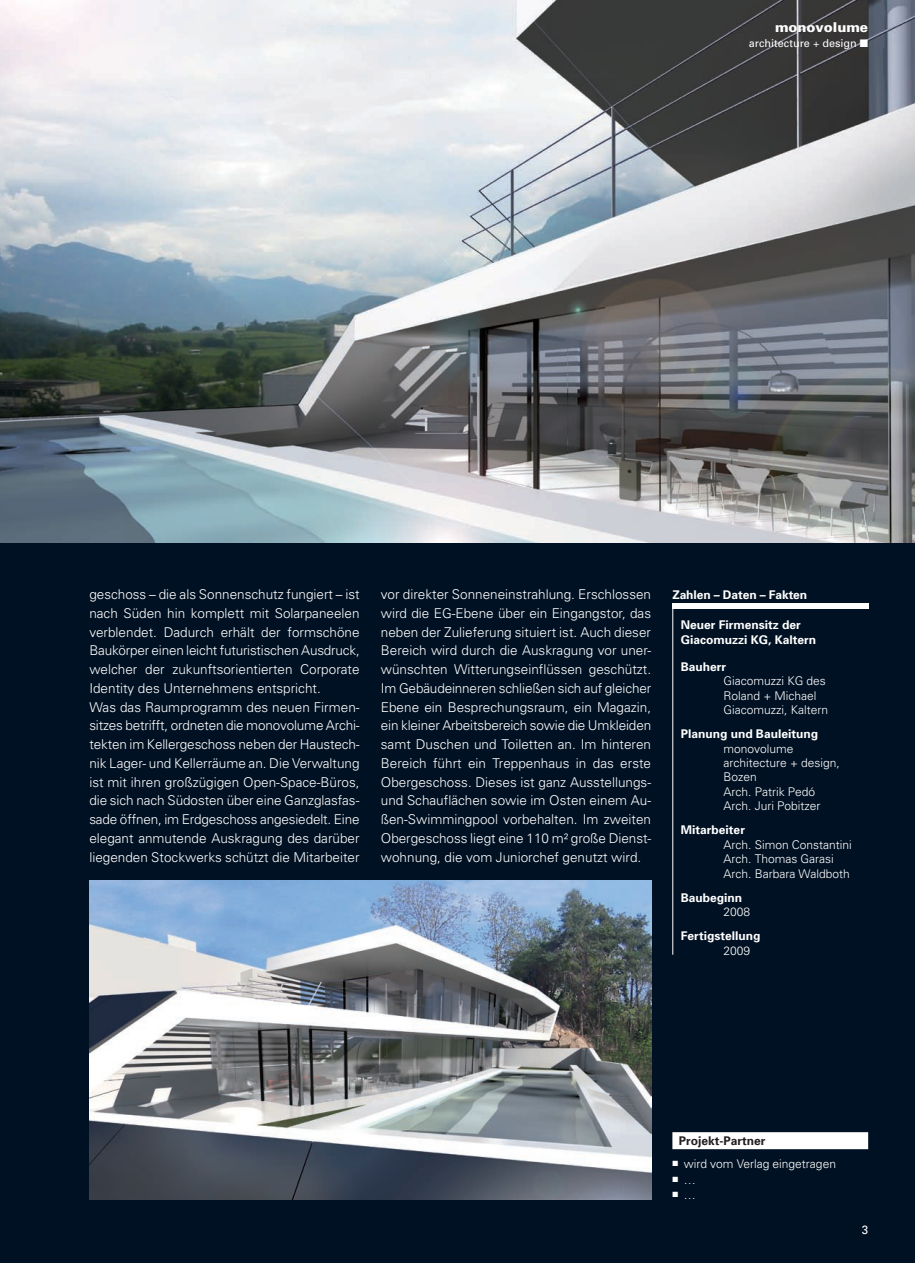
<style>
.page{position:relative;width:915px;height:1263px;background:#fff}
.page>*{position:absolute;margin:0;border:0;box-sizing:border-box;transform-origin:0 0}
.t1{font:300 13.5px/18.8px "Univers";color:#fff}
.t2{font:900 13.5px "Univers";color:#fff}
.t3{font:300 12px/14.4px "Univers";color:#fff}
.t4{font:700 12px/14.4px "Univers";color:#fff}
.t5{font:700 12px "Univers";color:#231f20}
.t6{font:10.8px "Univers";color:#fff}
</style>
<div class="page">
<div style="left:0;top:0;width:914px;height:1263px;background:#001123"></div>
<img style="left:0;top:0;width:914px;height:543px">
<div style="left:672px;top:604px;width:196px;height:5px;background:#fff"></div>
<hr style="left:672px;top:604px;width:1px;height:351px;background:#fff">
<img style="left:89px;top:880px;width:562px;height:319px">
<div style="left:672px;top:1132px;width:195px;height:17px;background:#fff"></div>
<p class="t2" style="left:774px;top:19px;width:95px">monovolume</p>
<p class="t6" style="left:748px;top:36px;width:121px">architecture + design ■</p>
<p class="t1" style="left:89px;top:584px;width:272px">geschoss – die als Sonnenschutz fungiert – ist nach Süden hin komplett mit Solarpaneelen verblendet. Dadurch erhält der formschöne Baukörper einen leicht futuristischen Ausdruck, welcher der zukunftsorientierten Corporate Identity des Unternehmens entspricht.<br>Was das Raumprogramm des neuen Firmen&shy;sitzes betrifft, ordneten die monovolume Archi&shy;tekten im Kellergeschoss neben der Haustech&shy;nik Lager- und Kellerräume an. Die Verwaltung ist mit ihren großzügigen Open-Space-Büros, die sich nach Südosten über eine Ganzglasfas&shy;sade öffnen, im Erdgeschoss angesiedelt. Eine elegant anmutende Auskragung des darüber liegenden Stockwerks schützt die Mitarbeiter</p>
<p class="t1" style="left:381px;top:584px;width:272px;text-align:justify">vor direkter Sonneneinstrahlung. Erschlossen wird die EG-Ebene über ein Eingangstor, das neben der Zulieferung situiert ist. Auch dieser Bereich wird durch die Auskragung vor uner&shy;wünschten Witterungseinflüssen geschützt.<br>Im Gebäudeinneren schließen sich auf gleicher Ebene ein Besprechungsraum, ein Magazin, ein kleiner Arbeitsbereich sowie die Umkleiden samt Duschen und Toiletten an. Im hinteren Bereich führt ein Treppenhaus in das erste Obergeschoss. Dieses ist ganz Ausstellungs&shy;und Schauflächen sowie im Osten einem Au&shy;ßen-Swimmingpool vorbehalten. Im zweiten Obergeschoss liegt eine 110 m² große Dienst&shy;wohnung, die vom Juniorchef genutzt wird.</p>
<p class="t4" style="left:672px;top:587px;width:136px">Zahlen – Daten – Fakten</p>
<p class="t4" style="left:680px;top:617px;width:137px">Neuer Firmensitz der<br>Giacomuzzi KG, Kaltern</p>
<p class="t4" style="left:680px;top:659px;width:47px">Bauherr</p>
<p class="t3" style="left:723px;top:673px;width:106px">Giacomuzzi KG des<br>Roland + Michael<br>Giacomuzzi, Kaltern</p>
<p class="t4" style="left:680px;top:726px;width:139px">Planung und Bauleitung</p>
<p class="t3" style="left:723px;top:741px;width:118px">monovolume architecture + design,<br>Bozen<br>Arch. Patrik Pedó<br>Arch. Juri Pobitzer</p>
<p class="t4" style="left:680px;top:822px;width:66px">Mitarbeiter</p>
<p class="t3" style="left:723px;top:837px;width:130px">Arch. Simon Constantini<br>Arch. Thomas Garasi<br>Arch. Barbara Waldboth</p>
<p class="t4" style="left:680px;top:890px;width:63px">Baubeginn</p>
<p class="t3" style="left:723px;top:904px;width:28px">2008</p>
<p class="t4" style="left:680px;top:928px;width:81px">Fertigstellung</p>
<p class="t3" style="left:723px;top:943px;width:28px">2009</p>
<p class="t5" style="left:678px;top:1133px;width:88px">Projekt-Partner</p>
<p class="t3" style="left:672px;top:1156px;width:165px">■ wird vom Verlag eingetragen</p>
<p class="t3" style="left:672px;top:1172px;width:25px">■ …</p>
<p class="t3" style="left:672px;top:1187px;width:25px">■ …</p>
</div>
